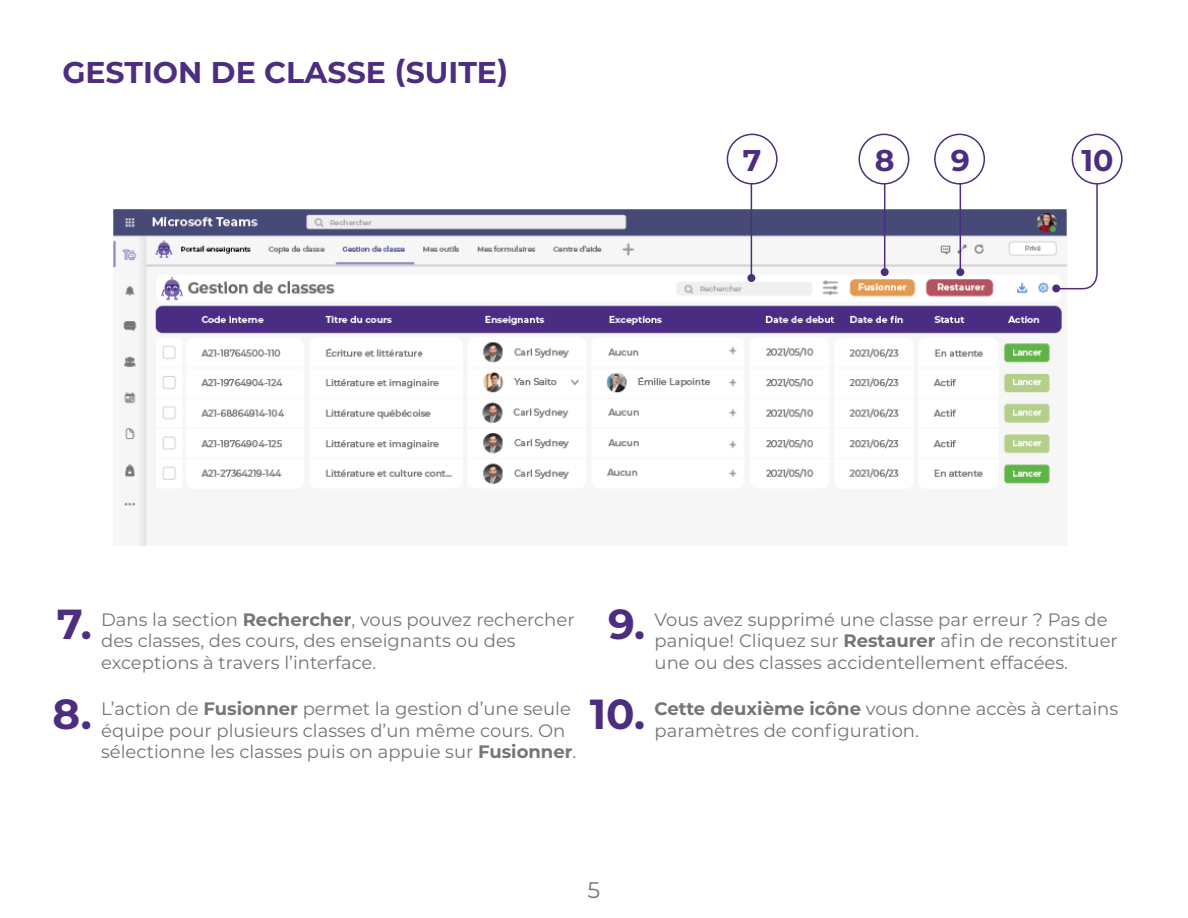
<style>
.page{position:relative;width:1188px;height:918px;background:#fff}
.page>*{position:absolute;margin:0;border:0;box-sizing:border-box;transform-origin:0 0}
.Titre{font:700 42px "Montserrat";color:#4d2d80}
.Titre-2{font:700 30px "Montserrat";color:#4d2d80}
.t1{font:22.5px "Montserrat";color:#747575}
.Body{font:18px/21.6px "Montserrat";color:#747575}
.s1{font-weight:700}
</style>
<div class="page">
<img style="left:113px;top:210px;width:949px;height:335px">
<div style="left:1052px;top:284px;width:8px;height:8px;background:#4d2d80;border-radius:50%"></div>
<svg style="left:1056px;top:162px;width:42px;height:128px"></svg>
<div style="left:881px;top:268px;width:8px;height:8px;background:#4d2d80;border-radius:50%"></div>
<hr style="left:884px;top:159px;width:1px;height:111px;background:#4d2d80">
<div style="left:747px;top:274px;width:8px;height:8px;background:#4d2d80;border-radius:50%"></div>
<hr style="left:751px;top:136px;width:1px;height:140px;background:#4d2d80">
<div style="left:727px;top:134px;width:50px;height:50px;background:#fff;border-radius:50%"></div>
<div style="left:727px;top:134px;width:51px;height:51px;border:2px solid #4d2d80;border-radius:50%"></div>
<div style="left:859px;top:134px;width:50px;height:50px;background:#fff;border-radius:50%"></div>
<div style="left:859px;top:134px;width:50px;height:51px;border:2px solid #4d2d80;border-radius:50%"></div>
<div style="left:1072px;top:134px;width:50px;height:50px;background:#fff;border-radius:50%"></div>
<div style="left:1072px;top:134px;width:51px;height:51px;border:2px solid #4d2d80;border-radius:50%"></div>
<div style="left:956px;top:268px;width:8px;height:8px;background:#4d2d80;border-radius:50%"></div>
<hr style="left:960px;top:159px;width:1px;height:111px;background:#4d2d80">
<div style="left:935px;top:134px;width:49px;height:50px;background:#fff;border-radius:50%"></div>
<div style="left:934px;top:134px;width:51px;height:51px;border:2px solid #4d2d80;border-radius:50%"></div>
<p class="Titre-2" style="left:62px;top:51px;width:448px">GESTION DE CLASSE (SUITE)</p>
<p class="Titre-2" style="left:743px;top:138px;width:20px">7</p>
<p class="Titre-2" style="left:875px;top:138px;width:21px">8</p>
<p class="Titre-2" style="left:1081px;top:139px;width:34px">10</p>
<p class="Titre-2" style="left:951px;top:138px;width:21px">9</p>
<p class="Titre" style="left:57px;top:594px;width:36px">7.</p>
<p class="Titre" style="left:53px;top:683px;width:41px">8.</p>
<p class="Titre" style="left:608px;top:594px;width:39px">9.</p>
<p class="Body" style="left:101px;top:608px;width:475px">Dans la section <span class="s1">Rechercher</span>, vous pouvez rechercher des classes, des cours, des enseignants ou des exceptions à travers l’interface.</p>
<p class="Body" style="left:655px;top:608px;width:465px">Vous avez supprimé une classe par erreur ? Pas de panique! Cliquez sur <span class="s1">Restaurer</span> afin de reconstituer une ou des classes accidentellement effacées.</p>
<p class="Body" style="left:101px;top:697px;width:477px">L’action de <span class="s1">Fusionner</span> permet la gestion d’une seule équipe pour plusieurs classes d’un même cours. On sélectionne les classes puis on appuie sur <span class="s1">Fusionner</span>.</p>
<p class="Titre" style="left:590px;top:683px;width:57px">10.</p>
<p class="Body" style="left:655px;top:697px;width:465px"><span class="s1">Cette deuxième icône</span> vous donne accès à certains paramètres de configuration.</p>
<p class="t1" style="left:588px;top:874px;width:14px">5</p>
</div>
